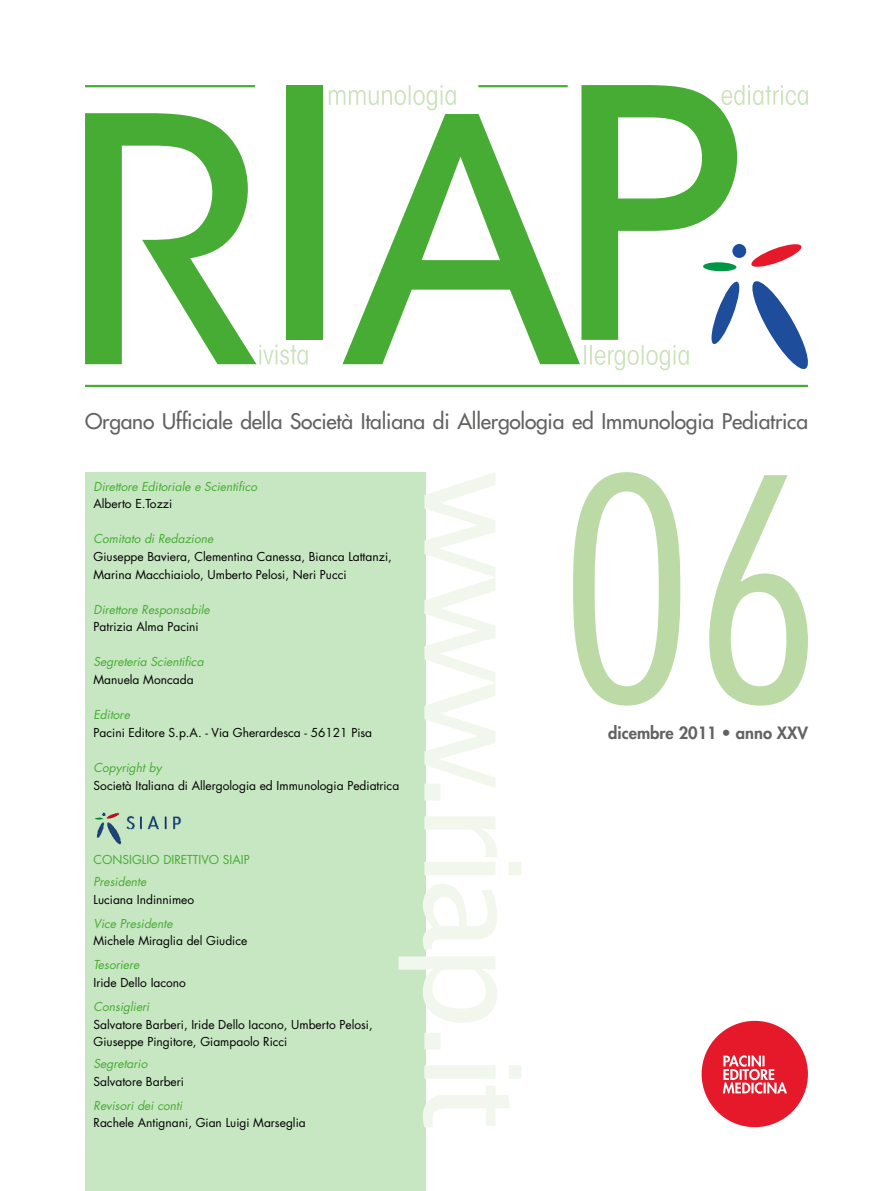
<style>
.page{position:relative;width:893px;height:1191px;background:#fff}
.page>*{position:absolute;margin:0;border:0;box-sizing:border-box;transform-origin:0 0}
.t1{font:500 21px "Futura Std";letter-spacing:-.01em;color:#626261}
.t2{font:800 16.5px "Futura Std";color:#626261}
.t3{font:12px/17.5px "Futura Std";color:#000}
.t4{font:italic 12px "Futura Std";color:#46ac33}
.t5{font:12px "Futura Std";color:#46ac33}
</style>
<div class="page">
<div style="left:85px;top:472px;width:340px;height:719px;background:#c7e6c2"></div>
<div style="left:702px;top:1020px;width:106px;height:107px;background:#e5192a;border-radius:50%"></div>
<svg style="left:723px;top:1055px;width:64px;height:38px"></svg>
<svg style="left:343px;top:114px;width:237px;height:250px"></svg>
<div style="left:286px;top:85px;width:37px;height:255px;background:#46ac33"></div>
<svg style="left:85px;top:113px;width:171px;height:251px"></svg>
<svg style="left:259px;top:344px;width:49px;height:21px"></svg>
<svg style="left:329px;top:85px;width:127px;height:25px"></svg>
<hr style="left:85px;top:385px;width:723px;height:2px;background:#46ac33">
<hr style="left:85px;top:85px;width:170px;height:2px;background:#46ac33">
<hr style="left:478px;top:85px;width:90px;height:2px;background:#46ac33">
<svg style="left:581px;top:85px;width:227px;height:286px"></svg>
<div style="left:703px;top:262px;width:33px;height:9px;background:#009646;border-radius:50%"></div>
<svg style="left:398px;top:472px;width:123px;height:655px"></svg>
<img style="left:95px;top:812px;width:86px;height:33px">
<svg style="left:573px;top:472px;width:235px;height:233px"></svg>
<h1 class="t1" style="left:85px;top:408px;width:724px">Organo Ufficiale della Società Italiana di Allergologia ed Immunologia Pediatrica</h1>
<p class="t4" style="left:94px;top:478px;width:165px">Direttore Editoriale e Scientifico</p>
<p class="t3" style="left:94px;top:495px;width:80px">Alberto E.Tozzi</p>
<p class="t4" style="left:94px;top:531px;width:121px">Comitato di Redazione</p>
<p class="t3" style="left:94px;top:548px;width:300px">Giuseppe Baviera, Clementina Canessa, Bianca Lattanzi,<br>Marina Macchiaiolo, Umberto Pelosi, Neri Pucci</p>
<p class="t4" style="left:94px;top:601px;width:118px">Direttore Responsabile</p>
<p class="t3" style="left:94px;top:618px;width:107px">Patrizia Alma Pacini</p>
<p class="t4" style="left:94px;top:654px;width:112px">Segreteria Scientifica</p>
<p class="t3" style="left:94px;top:671px;width:102px">Manuela Moncada</p>
<p class="t4" style="left:94px;top:707px;width:38px">Editore</p>
<p class="t3" style="left:94px;top:723px;width:280px">Pacini Editore S.p.A. - Via Gherardesca - 56121 Pisa</p>
<p class="t4" style="left:94px;top:760px;width:70px">Copyright by</p>
<p class="t3" style="left:94px;top:776px;width:307px">Società Italiana di Allergologia ed Immunologia Pediatrica</p>
<p class="t5" style="left:94px;top:852px;width:26px">Consigli</p>
<p class="t5" style="left:149px;top:852px;width:38px">o Di rettiv</p>
<p class="t5" style="left:209px;top:852px;width:42px">o SIAIP</p>
<p class="t4" style="left:94px;top:874px;width:54px">Presidente</p>
<p class="t3" style="left:94px;top:891px;width:102px">Luciana Indinnimeo</p>
<p class="t4" style="left:94px;top:915px;width:81px">Vice Presidente</p>
<p class="t3" style="left:94px;top:932px;width:155px">Michele Miraglia del Giudice</p>
<p class="t4" style="left:94px;top:957px;width:47px">Tesoriere</p>
<p class="t3" style="left:94px;top:974px;width:94px">Iride Dello Iacono</p>
<p class="t4" style="left:94px;top:999px;width:57px">Consiglieri</p>
<p class="t3" style="left:94px;top:1015px;width:281px">Salvatore Barberi, Iride Dello Iacono, Umberto Pelosi,<br>Giuseppe Pingitore, Giampaolo Ricci</p>
<p class="t4" style="left:94px;top:1056px;width:55px">Segretario</p>
<p class="t3" style="left:94px;top:1072px;width:92px">Salvatore Barberi</p>
<p class="t4" style="left:94px;top:1097px;width:90px">Revisori dei conti</p>
<p class="t3" style="left:94px;top:1114px;width:214px">Rachele Antignani, Gian Luigi Marseglia</p>
<h2 class="t2" style="left:608px;top:722px;width:201px">dicembre 2011 • anno XXV</h2>
</div>
